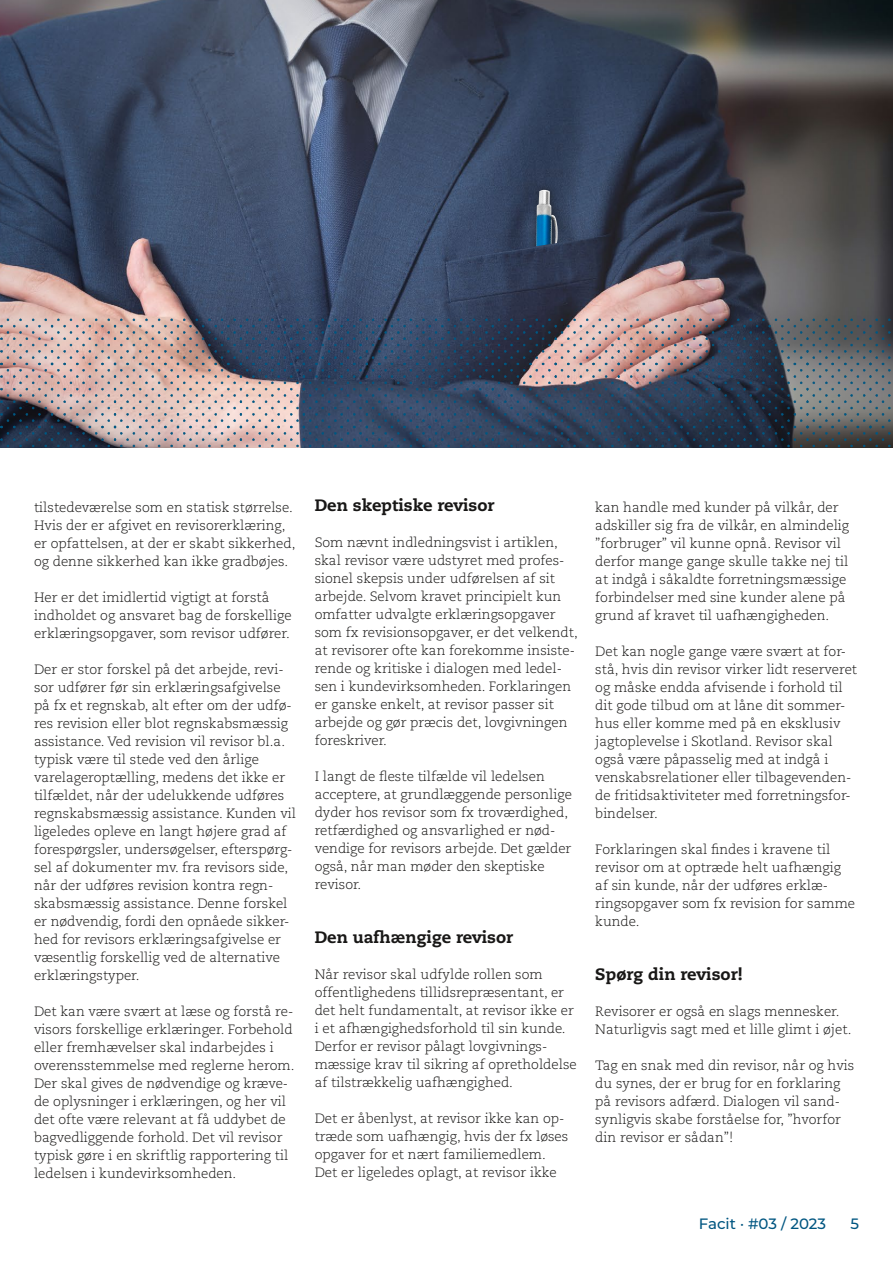
<style>
.page{position:relative;width:893px;height:1263px;background:#fff}
.page>*{position:absolute;margin:0;border:0;box-sizing:border-box;transform-origin:0 0}
.t1{font:800 16.5px "Caecilia LT Std";color:#181716}
.t2{font:500 15px "Montserrat";color:#005681}
.t3{font:300 13.5px/18px "Caecilia LT Std";color:#181716}
</style>
<div class="page">
<img style="left:0;top:0;width:893px;height:316px">
<div style="left:527px;top:182px;width:39px;height:203px;background:#313e57"></div>
<img style="left:535px;top:190px;width:23px;height:44px">
<img style="left:436px;top:234px;width:199px;height:82px">
<svg style="left:0;top:316px;width:893px;height:131px"></svg>
<p class="t3" style="left:34px;top:498px;width:263px">tilstedeværelse som en statisk størrelse.<br>Hvis der er afgivet en revisorerklæring, er opfattelsen, at der er skabt sikkerhed, og denne sikkerhed kan ikke gradbøjes.</p>
<p class="t3" style="left:34px;top:588px;width:259px">Her er det imidlertid vigtigt at forstå indholdet og ansvaret bag de forskellige erklæringsopgaver, som revisor udfører.</p>
<p class="t3" style="left:34px;top:660px;width:264px">Der er stor forskel på det arbejde, revi&shy;sor udfører før sin erklæringsafgivelse på fx et regnskab, alt efter om der udfø&shy;res revision eller blot regnskabsmæssig assistance. Ved revision vil revisor bl.a. typisk være til stede ved den årlige varelageroptælling, medens det ikke er tilfældet, når der udelukkende udføres regnskabsmæssig assistance. Kunden vil ligeledes opleve en langt højere grad af forespørgsler, undersøgelser, efterspørg&shy;sel af dokumenter mv. fra revisors side, når der udføres revision kontra regn&shy;skabsmæssig assistance. Denne forskel er nødvendig, fordi den opnåede sikker&shy;hed for revisors erklæringsafgivelse er væsentlig forskellig ved de alternative erklæringstyper.</p>
<p class="t3" style="left:34px;top:1002px;width:262px">Det kan være svært at læse og forstå re&shy;visors forskellige erklæringer. Forbehold eller fremhævelser skal indarbejdes i overensstemmelse med reglerne herom.<br>Der skal gives de nødvendige og kræve&shy;de oplysninger i erklæringen, og her vil det ofte være relevant at få uddybet de bagvedliggende forhold. Det vil revisor typisk gøre i en skriftlig rapportering til ledelsen i kundevirksomheden.</p>
<p class="t1" style="left:315px;top:495px;width:181px">Den skeptiske revisor</p>
<p class="t3" style="left:315px;top:534px;width:265px">Som nævnt indledningsvist i artiklen, skal revisor være udstyret med profes&shy;sionel skepsis under udførelsen af sit arbejde. Selvom kravet principielt kun omfatter udvalgte erklæringsopgaver som fx revisionsopgaver, er det velkendt, at revisorer ofte kan forekomme insiste&shy;rende og kritiske i dialogen med ledel&shy;sen i kundevirksomheden. Forklaringen er ganske enkelt, at revisor passer sit arbejde og gør præcis det, lovgivningen foreskriver.</p>
<p class="t3" style="left:315px;top:768px;width:259px">I langt de fleste tilfælde vil ledelsen acceptere, at grundlæggende personlige dyder hos revisor som fx troværdighed, retfærdighed og ansvarlighed er nød&shy;vendige for revisors arbejde. Det gælder også, når man møder den skeptiske revisor.</p>
<p class="t1" style="left:315px;top:927px;width:200px">Den uafhængige revisor</p>
<p class="t3" style="left:315px;top:966px;width:264px">Når revisor skal udfylde rollen som offentlighedens tillidsrepræsentant, er det helt fundamentalt, at revisor ikke er i et afhængighedsforhold til sin kunde.<br>Derfor er revisor pålagt lovgivnings&shy;mæssige krav til sikring af opretholdelse af tilstrækkelig uafhængighed.</p>
<p class="t3" style="left:315px;top:1110px;width:255px">Det er åbenlyst, at revisor ikke kan op&shy;træde som uafhængig, hvis der fx løses opgaver for et nært familiemedlem.<br>Det er ligeledes oplagt, at revisor ikke</p>
<p class="t3" style="left:595px;top:498px;width:255px">kan handle med kunder på vilkår, der adskiller sig fra de vilkår, en almindelig ”forbruger” vil kunne opnå. Revisor vil derfor mange gange skulle takke nej til at indgå i såkaldte forretningsmæssige forbindelser med sine kunder alene på grund af kravet til uafhængigheden.</p>
<p class="t3" style="left:595px;top:642px;width:263px">Det kan nogle gange være svært at for&shy;stå, hvis din revisor virker lidt reserveret og måske endda afvisende i forhold til dit gode tilbud om at låne dit sommer&shy;hus eller komme med på en eksklusiv jagtoplevelse i Skotland. Revisor skal også være påpasselig med at indgå i venskabsrelationer eller tilbagevenden&shy;de fritidsaktiviteter med forretningsfor&shy;bindelser.</p>
<p class="t3" style="left:595px;top:840px;width:261px">Forklaringen skal findes i kravene til revisor om at optræde helt uafhængig af sin kunde, når der udføres erklæ&shy;ringsopgaver som fx revision for samme kunde.</p>
<p class="t1" style="left:595px;top:964px;width:149px">Spørg din revisor!</p>
<p class="t3" style="left:595px;top:1002px;width:258px">Revisorer er også en slags mennesker.<br>Naturligvis sagt med et lille glimt i øjet.</p>
<p class="t3" style="left:595px;top:1056px;width:261px">Tag en snak med din revisor, når og hvis du synes, der er brug for en forklaring på revisors adfærd. Dialogen vil sand&shy;synligvis skabe forståelse for, ”hvorfor din revisor er sådan”!</p>
<p class="t2" style="left:699px;top:1213px;width:129px">Facit · #03 / 2023</p>
<p class="t2" style="left:850px;top:1213px;width:10px">5</p>
</div>
